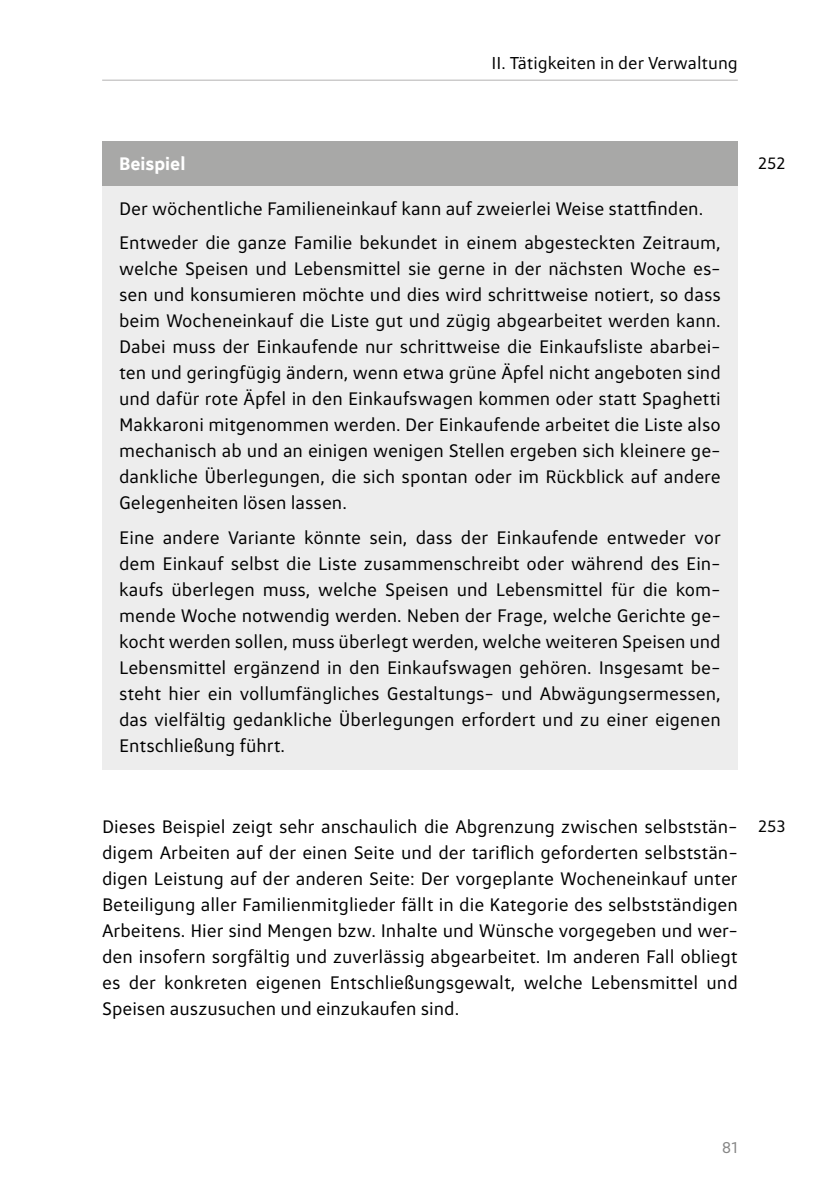
<style>
.page{position:relative;width:840px;height:1191px;background:#fff}
.page>*{position:absolute;margin:0;border:0;box-sizing:border-box;transform-origin:0 0}
.t1{font:20px/26px "Attention Std";color:#000;text-align:justify}
.t2{font:700 20px "Attention Std";color:#fff}
.t3{font:19px "Attention Std";color:#000}
.t4{font:18px "Attention Std";color:#878787}
</style>
<div class="page">
<hr style="left:102px;top:80px;width:635px;height:1px;background:#b3b2b2">
<div style="left:102px;top:141px;width:635px;height:47px;background:#a8a8a7"></div>
<div style="left:102px;top:186px;width:635px;height:47px;background:#ededed"></div>
<div style="left:102px;top:221px;width:635px;height:306px;background:#ededed"></div>
<div style="left:102px;top:515px;width:635px;height:255px;background:#ededed"></div>
<p class="t3" style="left:491px;top:53px;width:247px">II. Tätigkeiten in der Verwaltung</p>
<p class="t2" style="left:119px;top:153px;width:68px">Beispiel</p>
<p class="t1" style="left:119px;top:191px;width:602px;line-height:34.4px">Der wöchentliche Familieneinkauf kann auf zweierlei Weise stattfinden.<br>Entweder die ganze Familie bekundet in einem abgesteckten Zeitraum,</p>
<p class="t1" style="left:119px;top:256px;width:603px">welche Speisen und Lebensmittel sie gerne in der nächsten Woche es&shy;sen und konsumieren möchte und dies wird schrittweise notiert, so dass beim Wocheneinkauf die Liste gut und zügig abgearbeitet werden kann.<br>Dabei muss der Einkaufende nur schrittweise die Einkaufsliste abarbei&shy;ten und geringfügig ändern, wenn etwa grüne Äpfel nicht angeboten sind und dafür rote Äpfel in den Einkaufswagen kommen oder statt Spaghetti Makkaroni mitgenommen werden. Der Einkaufende arbeitet die Liste also mechanisch ab und an einigen wenigen Stellen ergeben sich kleinere ge&shy;dankliche Überlegungen, die sich spontan oder im Rückblick auf andere Gelegenheiten lösen lassen.</p>
<p class="t1" style="left:119px;top:524px;width:603px">Eine andere Variante könnte sein, dass der Einkaufende entweder vor dem Einkauf selbst die Liste zusammenschreibt oder während des Ein&shy;kaufs überlegen muss, welche Speisen und Lebensmittel für die kom&shy;mende Woche notwendig werden. Neben der Frage, welche Gerichte ge&shy;kocht werden sollen, muss überlegt werden, welche weiteren Speisen und Lebensmittel ergänzend in den Einkaufswagen gehören. Insgesamt be&shy;steht hier ein vollumfängliches Gestaltungs- und Abwägungsermessen, das vielfältig gedankliche Überlegungen erfordert und zu einer eigenen Entschließung führt.</p>
<p class="t3" style="left:757px;top:153px;width:29px">252</p>
<p class="t1" style="left:102px;top:813px;width:636px">Dieses Beispiel zeigt sehr anschaulich die Abgrenzung zwischen selbststän&shy;digem Arbeiten auf der einen Seite und der tariflich geforderten selbststän&shy;digen Leistung auf der anderen Seite: Der vorgeplante Wocheneinkauf unter Beteiligung aller Familienmitglieder fällt in die Kategorie des selbstständigen Arbeitens. Hier sind Mengen bzw. Inhalte und Wünsche vorgegeben und wer&shy;den insofern sorgfältig und zuverlässig abgearbeitet. Im anderen Fall obliegt es der konkreten eigenen Entschließungsgewalt, welche Lebensmittel und Speisen auszusuchen und einzukaufen sind.</p>
<p class="t3" style="left:757px;top:815px;width:29px">253</p>
<p class="t4" style="left:721px;top:1137px;width:17px">81</p>
</div>
